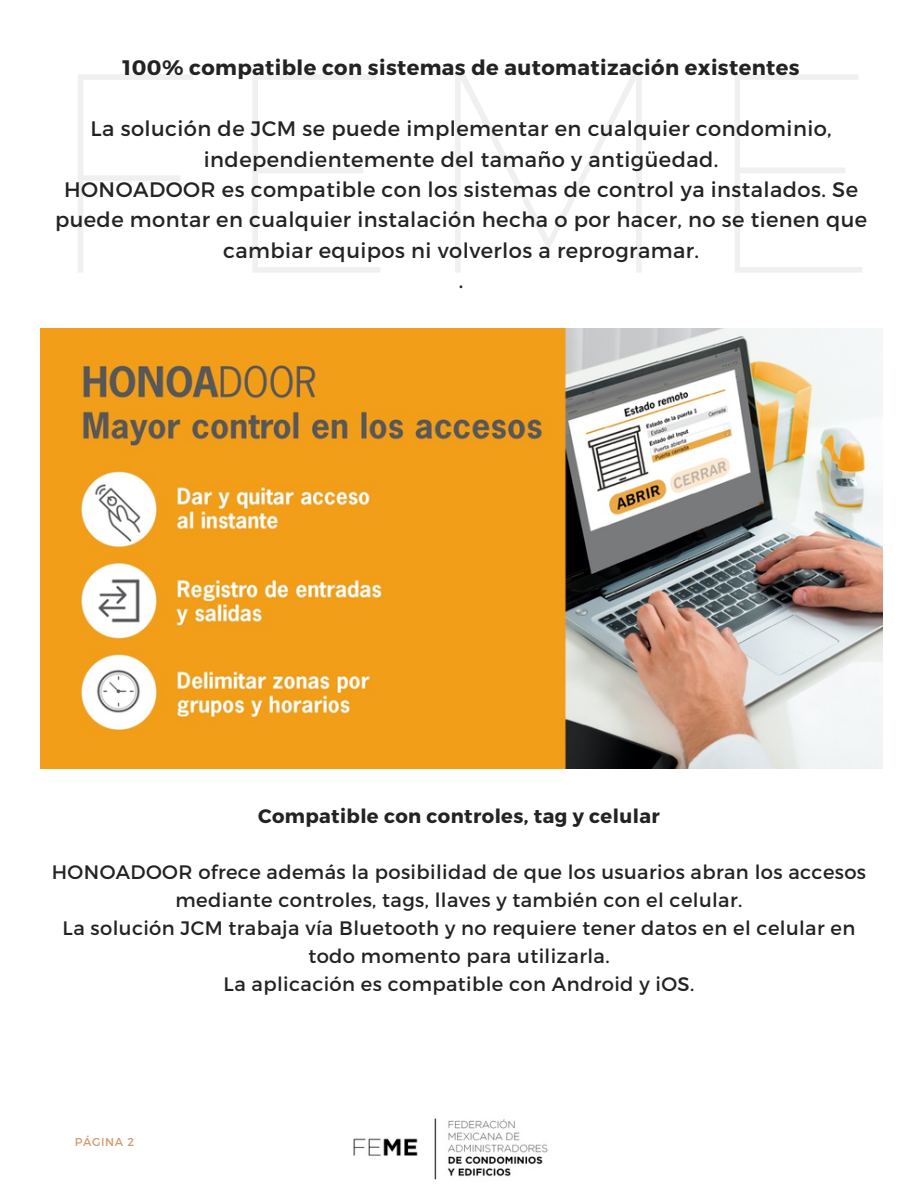
<style>
.page{position:relative;width:918px;height:1188px;background:#fff}
.page>*{position:absolute;margin:0;border:0;box-sizing:border-box;transform-origin:0 0}
.t1{font:100 283.95px "Montserrat";color:#222}
.t2{font:21px/30.3px "Montserrat";letter-spacing:.02em;color:#232323;text-align:center}
.t3{font:700 21px "Montserrat";letter-spacing:.02em;color:#232323}
.t4{font:19.5px/28.2px "Montserrat";letter-spacing:.02em;color:#232323;text-align:center}
.t5{font:700 19.5px "Montserrat";letter-spacing:.02em;color:#232323}
.t6{font:11.4px "Montserrat";letter-spacing:.05em;color:#d19c69}
</style>
<div class="page">
<img style="left:353px;top:1118px;width:195px;height:62px">
<img style="left:40px;top:329px;width:843px;height:440px">
<p class="t3" style="left:123px;top:54px;width:679px">100% compatible con sistemas de automatización existentes</p>
<h1 class="t1" style="left:41px;top:-13px;width:841px">FEME</h1>
<p class="t2" style="left:55px;top:113px;width:814px">La solución de JCM se puede implementar en cualquier condominio, independientemente del tamaño y antigüedad.<br>HONOADOOR es compatible con los sistemas de control ya instalados. Se puede montar en cualquier instalación hecha o por hacer, no se tienen que cambiar equipos ni volverlos a reprogramar.<br>.</p>
<p class="t5" style="left:258px;top:803px;width:403px">Compatible con controles, tag y celular</p>
<p class="t4" style="left:52px;top:857px;width:816px">HONOADOOR ofrece además la posibilidad de que los usuarios abran los accesos mediante controles, tags, llaves y también con el celular.<br>La solución JCM trabaja vía Bluetooth y no requiere tener datos en el celular en todo momento para utilizarla.<br>La aplicación es compatible con Android y iOS.</p>
<p class="t6" style="left:75px;top:1135px;width:61px">PÁGINA 2</p>
</div>
